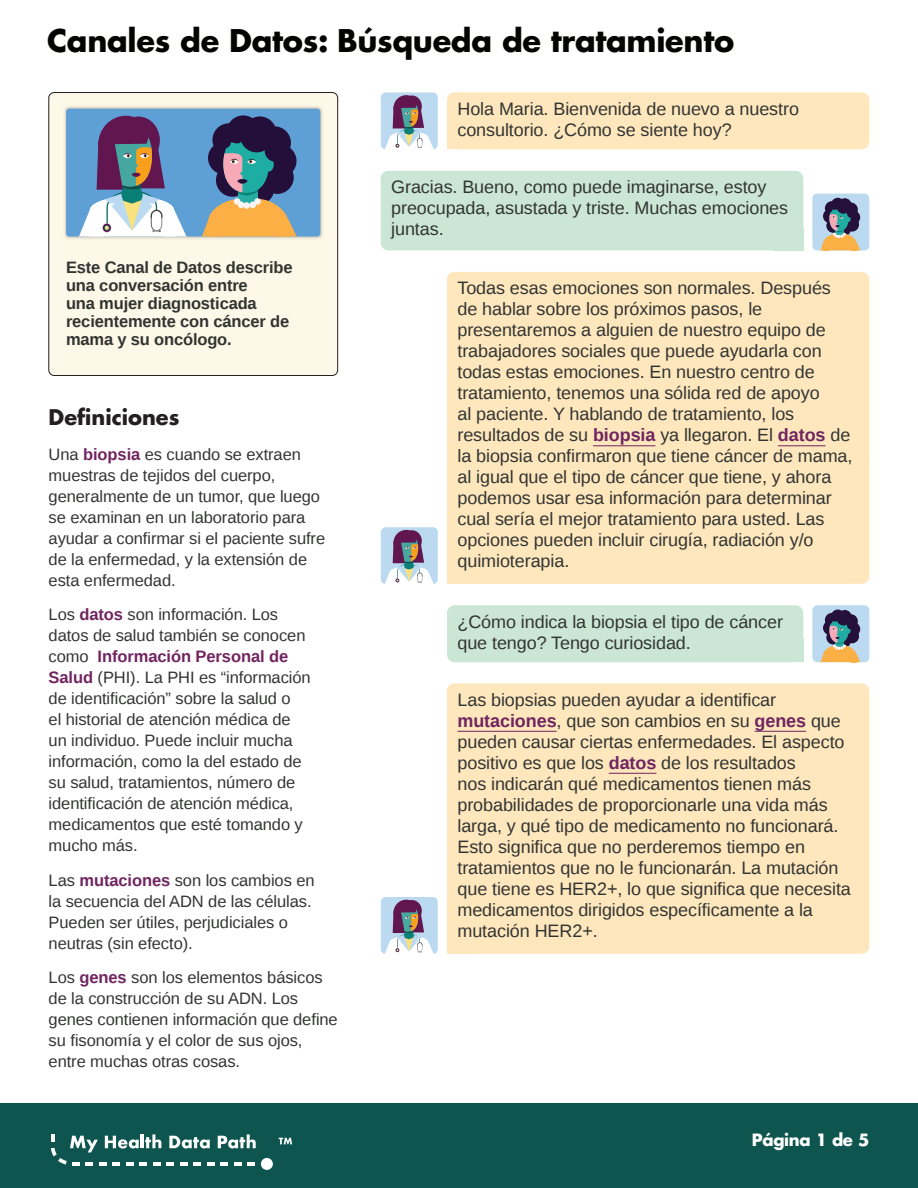
<style>
.page{position:relative;width:918px;height:1188px;background:#fff}
.page>*{position:absolute;margin:0;border:0;box-sizing:border-box;transform-origin:0 0}
.t1{font:700 30.45px "Futura";letter-spacing:-.01em;color:#040503}
.t2{font:700 21px "Futura";color:#231f20}
.t3{font:18px/21px "Ascender Sans";letter-spacing:-.005em;color:#323432}
.t4{font:16.5px/21px "Ascender Sans";letter-spacing:-.005em;color:#323432}
.t5{font:700 16.5px/18px "Ascender Sans";letter-spacing:-.01em;color:#323432}
.t6{font:700 16.5px "Futura";letter-spacing:-.02em;color:#fff}
.s1{font-weight:700;color:#702560}
</style>
<div class="page">
<div style="left:0;top:1104px;width:918px;height:84px;background:#0e5550"></div>
<svg style="left:279px;top:1138px;width:13px;height:6px"></svg>
<svg style="left:51px;top:1134px;width:205px;height:32px"></svg>
<div style="left:261px;top:1158px;width:12px;height:12px;background:#fff;border-radius:50%"></div>
<div style="left:381px;top:171px;width:422px;height:79px;background:#cbe6d5;border-radius:8px"></div>
<div style="left:447px;top:605px;width:356px;height:57px;background:#cbe6d5;border-radius:8px"></div>
<div style="left:447px;top:92px;width:422px;height:57px;background:#fee7bd;border-radius:8px"></div>
<div style="left:447px;top:272px;width:422px;height:312px;background:#fee7bd;border-radius:8px"></div>
<div style="left:447px;top:683px;width:422px;height:271px;background:#fee7bd;border-radius:8px"></div>
<div style="left:773px;top:227px;width:30px;height:24px;background:#cbe6d5"></div>
<div style="left:773px;top:639px;width:30px;height:23px;background:#cbe6d5"></div>
<div style="left:447px;top:126px;width:30px;height:23px;background:#fee7bd"></div>
<div style="left:447px;top:560px;width:30px;height:24px;background:#fee7bd"></div>
<div style="left:447px;top:930px;width:30px;height:24px;background:#fee7bd"></div>
<div style="left:49px;top:93px;width:289px;height:282px;background:#fdf8e7;border-radius:5px"></div>
<div style="left:49px;top:92px;width:289px;height:284px;border:1px solid #231f20;border-radius:5px"></div>
<img style="left:64px;top:106px;width:259px;height:133px">
<svg style="left:66px;top:109px;width:254px;height:128px;background:#738ba4"></svg>
<div style="left:234px;top:198px;width:6px;height:7px;background:#fcf5f6;border-radius:50%"></div>
<div style="left:238px;top:202px;width:7px;height:6px;background:#fcf5f6;border-radius:50%"></div>
<div style="left:243px;top:202px;width:7px;height:7px;background:#fcf5f6;border-radius:50%"></div>
<div style="left:249px;top:202px;width:7px;height:6px;background:#fcf5f6;border-radius:50%"></div>
<div style="left:254px;top:198px;width:7px;height:7px;background:#fcf5f6;border-radius:50%"></div>
<hr style="left:593px;top:445px;width:62px;height:1px;background:#702560">
<hr style="left:778px;top:445px;width:48px;height:1px;background:#702560">
<hr style="left:458px;top:731px;width:99px;height:1px;background:#702560">
<hr style="left:755px;top:731px;width:51px;height:1px;background:#702560">
<hr style="left:609px;top:773px;width:47px;height:1px;background:#702560">
<div style="left:381px;top:92px;width:57px;height:57px;background:#bbdaf2;border-radius:5px"></div>
<svg style="left:393px;top:95px;width:26px;height:26px"></svg>
<div style="left:402px;top:96px;width:20px;height:21px;background:#621650;border-radius:50%"></div>
<svg style="left:384px;top:97px;width:50px;height:53px"></svg>
<div style="left:381px;top:527px;width:57px;height:57px;background:#bbdaf2;border-radius:5px"></div>
<svg style="left:385px;top:531px;width:49px;height:53px"></svg>
<div style="left:381px;top:897px;width:57px;height:57px;background:#bbdaf2;border-radius:5px"></div>
<div style="left:393px;top:900px;width:26px;height:25px;background:#621650;border-radius:50%"></div>
<svg style="left:384px;top:901px;width:50px;height:53px"></svg>
<div style="left:812px;top:194px;width:57px;height:57px;background:#bbdaf2;border-radius:5px"></div>
<svg style="left:838px;top:198px;width:14px;height:14px"></svg>
<div style="left:831px;top:198px;width:14px;height:14px;background:#250f3b;border-radius:50%"></div>
<div style="left:837px;top:200px;width:13px;height:14px;background:#250f3b;border-radius:50%"></div>
<svg style="left:820px;top:201px;width:40px;height:49px"></svg>
<div style="left:812px;top:605px;width:57px;height:57px;background:#bbdaf2;border-radius:5px"></div>
<div style="left:831px;top:610px;width:14px;height:14px;background:#250f3b;border-radius:50%"></div>
<div style="left:837px;top:611px;width:13px;height:14px;background:#250f3b;border-radius:50%"></div>
<svg style="left:820px;top:612px;width:40px;height:50px"></svg>
<h1 class="t1" style="left:47px;top:21px;width:689px">Canales de Datos: Búsqueda de tratamiento</h1>
<p class="t3" style="left:457px;top:98px;width:343px">Hola Maria. Bienvenida de nuevo a nuestro consultorio. ¿Cómo se siente hoy?</p>
<p class="t5" style="left:66px;top:257px;width:228px">Este Canal de Datos describe una conversación entre<br>una mujer diagnosticada recientemente con cáncer de mama y su oncólogo.</p>
<p class="t2" style="left:49px;top:403px;width:132px">Definiciones</p>
<p class="t4" style="left:49px;top:444px;width:278px">Una <span class="s1">biopsia</span> es cuando se extraen muestras de tejidos del cuerpo, generalmente de un tumor, que luego se examinan en un laboratorio para ayudar a confirmar si el paciente sufre de la enfermedad, y la extensión de esta enfermedad.</p>
<p class="t4" style="left:49px;top:604px;width:264px">Los <span class="s1">datos</span> son información. Los datos de salud también se conocen como <span class="s1">Información Personal de<br>Salud</span> (PHI). La PHI es “información de identificación” sobre la salud o<br>el historial de atención médica de un individuo. Puede incluir mucha información, como la del estado de su salud, tratamientos, número de identificación de atención médica, medicamentos que esté tomando y mucho más.</p>
<p class="t4" style="left:49px;top:870px;width:268px">Las <span class="s1">mutaciones</span> son los cambios en la secuencia del ADN de las células.<br>Pueden ser útiles, perjudiciales o neutras (sin efecto).</p>
<p class="t4" style="left:49px;top:967px;width:291px">Los <span class="s1">genes</span> son los elementos básicos de la construcción de su ADN. Los genes contienen información que define su fisonomía y el color de sus ojos, entre muchas otras cosas.</p>
<p class="t3" style="left:391px;top:177px;width:399px">Gracias. Bueno, como puede imaginarse, estoy preocupada, asustada y triste. Muchas emociones juntas.</p>
<p class="t3" style="left:458px;top:278px;width:397px">Todas esas emociones son normales. Después de hablar sobre los próximos pasos, le presentaremos a alguien de nuestro equipo de trabajadores sociales que puede ayudarla con todas estas emociones. En nuestro centro de tratamiento, tenemos una sólida red de apoyo<br>al paciente. Y hablando de tratamiento, los resultados de su <span class="s1">biopsia</span> ya llegaron. El <span class="s1">datos</span> de la biopsia confirmaron que tiene cáncer de mama, al igual que el tipo de cáncer que tiene, y ahora podemos usar esa información para determinar cual sería el mejor tratamiento para usted. Las opciones pueden incluir cirugía, radiación y/o quimioterapia.</p>
<p class="t3" style="left:457px;top:611px;width:327px">¿Cómo indica la biopsia el tipo de cáncer que tengo? Tengo curiosidad.</p>
<p class="t3" style="left:458px;top:689px;width:395px">Las biopsias pueden ayudar a identificar <span class="s1">mutaciones</span>, que son cambios en su <span class="s1">genes</span> que pueden causar ciertas enfermedades. El aspecto positivo es que los <span class="s1">datos</span> de los resultados<br>nos indicarán qué medicamentos tienen más probabilidades de proporcionarle una vida más larga, y qué tipo de medicamento no funcionará.<br>Esto significa que no perderemos tiempo en tratamientos que no le funcionarán. La mutación que tiene es HER2+, lo que significa que necesita medicamentos dirigidos específicamente a la mutación HER2+.</p>
<p class="t6" style="left:752px;top:1129px;width:119px">Página 1 de 5</p>
</div>
